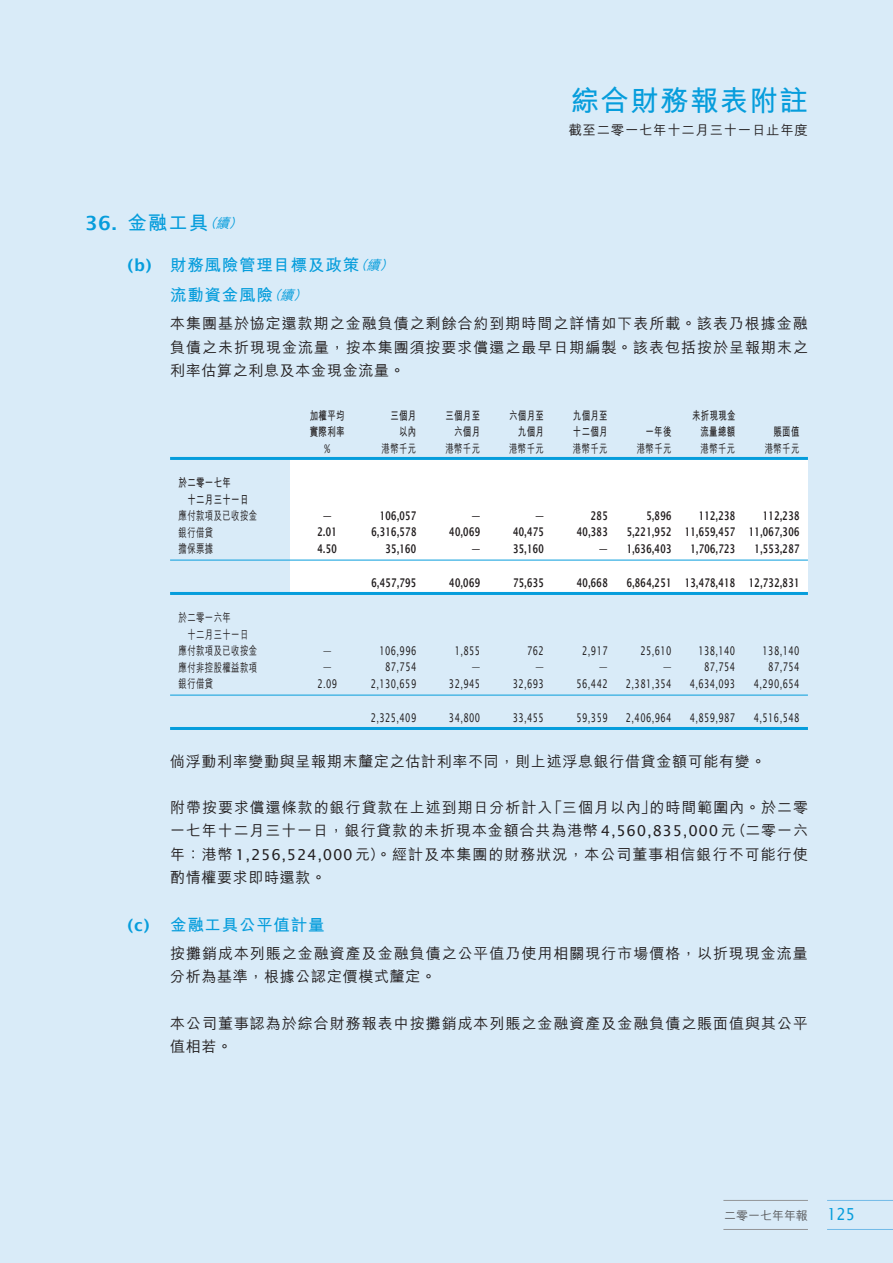
<style>
.page{position:relative;width:893px;height:1263px;background:#d9ebf8}
.page>*{position:absolute;margin:0;border:0;box-sizing:border-box;transform-origin:0 0}
.t1{font:700 28.5px "M Hei HK";letter-spacing:.045em;color:#069ddc}
.Subhead_1{font:700 19.5px "M Hei HK";color:#069ddc}
.Subhead_2{font:700 16.5px "M Hei HK";letter-spacing:.045em;color:#069ddc}
.Body_text{font:500 15px/23.2px "M Hei HK";letter-spacing:.065em;color:#231f20;text-align:justify}
.Body_text-2{font:500 15px "M Hei HK";letter-spacing:.045em;color:#231f20}
.t2{font:500 13.5px "M Hei HK";letter-spacing:.045em;color:#231f20}
.Table_1_colume{font:600 12px "Lucida Sans";letter-spacing:.045em;color:#231f20;scale:.7 1}
.Table_1_colume-2{font:12px "Lucida Sans";letter-spacing:.045em;color:#231f20;scale:.7 1}
.Table_1_colume-3{font:500 12px "M Hei HK";letter-spacing:.045em;color:#231f20;scale:.7 1}
.Table_1_colume-4{font:700 12px "M Hei HK";letter-spacing:.045em;color:#231f20;scale:.7 1}
.t3{font:500 12px "M Hei HK";letter-spacing:-.005em;color:#57585a}
.s1{font-family:"Lucida Sans";font-weight:600}
.s2{font-weight:500;font-style:italic;font-size:13.5px}
.s3{font-family:"Lucida Sans";font-weight:400}
.s4{font-family:"Lucida Sans Std";font-weight:400;font-size:16.5px;color:#069ddc}
</style>
<div class="page">
<hr style="left:827px;top:1229px;width:66px;height:1px;background:#72bbe8">
<hr style="left:827px;top:1200px;width:66px;height:1px;background:#72bbe8">
<hr style="left:723px;top:1229px;width:85px;height:1px;background:#939598">
<hr style="left:723px;top:1200px;width:85px;height:1px;background:#939598">
<div style="left:290px;top:458px;width:517px;height:135px;background:#fff"></div>
<hr style="left:170px;top:457px;width:638px;height:3px;background:#069ddc">
<hr style="left:170px;top:560px;width:638px;height:1px;background:#069ddc">
<hr style="left:170px;top:592px;width:638px;height:3px;background:#069ddc">
<hr style="left:170px;top:695px;width:638px;height:1px;background:#069ddc">
<hr style="left:170px;top:727px;width:638px;height:3px;background:#069ddc">
<h1 class="t1" style="left:571px;top:79px;width:239px">綜合財務報表附註</h1>
<p class="t2" style="left:568px;top:120px;width:241px">截至二零一七年十二月三十一日止年度</p>
<p class="Subhead_1" style="left:85px;top:209px;width:163px"><span class="s1">36.</span> 金融工具<span class="s2">（續）</span></p>
<p class="Subhead_2" style="left:128px;top:253px;width:271px"><span class="s1">(b)</span> 財務風險管理目標及政策<span class="s2">（續）</span></p>
<p class="Subhead_2" style="left:170px;top:283px;width:143px">流動資金風險<span class="s2">（續）</span></p>
<p class="Body_text" style="left:170px;top:311px;width:640px">本集團基於協定還款期之金融負債之剩餘合約到期時間之詳情如下表所載。該表乃根據金融負債之未折現現金流量，按本集團須按要求償還之最早日期編製。該表包括按於呈報期末之利率估算之利息及本金現金流量。</p>
<p class="Table_1_colume-4" style="left:310px;top:406px;width:51px">加權平均</p>
<p class="Table_1_colume-4" style="left:390px;top:406px;width:39px">三個月</p>
<p class="Table_1_colume-4" style="left:445px;top:406px;width:51px">三個月至</p>
<p class="Table_1_colume-4" style="left:509px;top:406px;width:51px">六個月至</p>
<p class="Table_1_colume-4" style="left:573px;top:406px;width:51px">九個月至</p>
<p class="Table_1_colume-4" style="left:692px;top:406px;width:64px">未折現現金</p>
<p class="Table_1_colume-4" style="left:310px;top:423px;width:51px">實際利率</p>
<p class="Table_1_colume-4" style="left:399px;top:423px;width:26px">以內</p>
<p class="Table_1_colume-4" style="left:454px;top:423px;width:39px">六個月</p>
<p class="Table_1_colume-4" style="left:518px;top:423px;width:39px">九個月</p>
<p class="Table_1_colume-4" style="left:573px;top:423px;width:51px">十二個月</p>
<p class="Table_1_colume-4" style="left:645px;top:423px;width:39px">一年後</p>
<p class="Table_1_colume-4" style="left:700px;top:423px;width:51px">流量總額</p>
<p class="Table_1_colume-4" style="left:773px;top:423px;width:39px">賬面值</p>
<p class="Table_1_colume-2" style="left:324px;top:441px;width:10px">%</p>
<p class="Table_1_colume-3" style="left:382px;top:439px;width:51px">港幣千元</p>
<p class="Table_1_colume-3" style="left:445px;top:439px;width:51px">港幣千元</p>
<p class="Table_1_colume-3" style="left:509px;top:439px;width:51px">港幣千元</p>
<p class="Table_1_colume-3" style="left:573px;top:439px;width:51px">港幣千元</p>
<p class="Table_1_colume-3" style="left:637px;top:439px;width:51px">港幣千元</p>
<p class="Table_1_colume-3" style="left:700px;top:439px;width:51px">港幣千元</p>
<p class="Table_1_colume-3" style="left:765px;top:439px;width:51px">港幣千元</p>
<p class="Table_1_colume-4" style="left:179px;top:474px;width:76px">於二零一七年</p>
<p class="Table_1_colume-4" style="left:187px;top:490px;width:89px">十二月三十一日</p>
<p class="Table_1_colume-3" style="left:179px;top:507px;width:114px">應付款項及已收按金</p>
<p class="Table_1_colume" style="left:323px;top:509px;width:14px">—</p>
<p class="Table_1_colume" style="left:380px;top:509px;width:54px">106,057</p>
<p class="Table_1_colume" style="left:472px;top:509px;width:14px">—</p>
<p class="Table_1_colume" style="left:535px;top:509px;width:14px">—</p>
<p class="Table_1_colume" style="left:591px;top:509px;width:26px">285</p>
<p class="Table_1_colume" style="left:646px;top:509px;width:37px">5,896</p>
<p class="Table_1_colume" style="left:699px;top:509px;width:54px">112,238</p>
<p class="Table_1_colume" style="left:763px;top:509px;width:54px">112,238</p>
<p class="Table_1_colume-3" style="left:179px;top:523px;width:51px">銀行借貸</p>
<p class="Table_1_colume" style="left:318px;top:525px;width:29px">2.01</p>
<p class="Table_1_colume" style="left:372px;top:525px;width:66px">6,316,578</p>
<p class="Table_1_colume" style="left:449px;top:525px;width:46px">40,069</p>
<p class="Table_1_colume" style="left:513px;top:525px;width:46px">40,475</p>
<p class="Table_1_colume" style="left:577px;top:525px;width:46px">40,383</p>
<p class="Table_1_colume" style="left:627px;top:525px;width:248px">5,221,952 11,659,457 11,067,306</p>
<p class="Table_1_colume-3" style="left:179px;top:540px;width:51px">擔保票據</p>
<p class="Table_1_colume" style="left:318px;top:542px;width:29px">4.50</p>
<p class="Table_1_colume" style="left:385px;top:542px;width:46px">35,160</p>
<p class="Table_1_colume" style="left:472px;top:542px;width:14px">—</p>
<p class="Table_1_colume" style="left:513px;top:542px;width:46px">35,160</p>
<p class="Table_1_colume" style="left:599px;top:542px;width:105px">— 1,636,403</p>
<p class="Table_1_colume" style="left:690px;top:542px;width:66px">1,706,723</p>
<p class="Table_1_colume" style="left:755px;top:542px;width:66px">1,553,287</p>
<p class="Table_1_colume" style="left:372px;top:576px;width:66px">6,457,795</p>
<p class="Table_1_colume" style="left:449px;top:576px;width:46px">40,069</p>
<p class="Table_1_colume" style="left:513px;top:576px;width:46px">75,635</p>
<p class="Table_1_colume" style="left:577px;top:576px;width:46px">40,668</p>
<p class="Table_1_colume" style="left:627px;top:576px;width:248px">6,864,251 13,478,418 12,732,831</p>
<p class="Table_1_colume-3" style="left:179px;top:609px;width:76px">於二零一六年</p>
<p class="Table_1_colume-3" style="left:187px;top:625px;width:89px">十二月三十一日</p>
<p class="Table_1_colume-3" style="left:179px;top:642px;width:114px">應付款項及已收按金</p>
<p class="Table_1_colume-2" style="left:323px;top:644px;width:14px">—</p>
<p class="Table_1_colume-2" style="left:379px;top:644px;width:54px">106,996</p>
<p class="Table_1_colume-2" style="left:455px;top:644px;width:38px">1,855</p>
<p class="Table_1_colume-2" style="left:527px;top:644px;width:25px">762</p>
<p class="Table_1_colume-2" style="left:582px;top:644px;width:38px">2,917</p>
<p class="Table_1_colume-2" style="left:640px;top:644px;width:46px">25,610</p>
<p class="Table_1_colume-2" style="left:698px;top:644px;width:54px">138,140</p>
<p class="Table_1_colume-2" style="left:763px;top:644px;width:54px">138,140</p>
<p class="Table_1_colume-3" style="left:179px;top:658px;width:114px">應付非控股權益款項</p>
<p class="Table_1_colume-2" style="left:323px;top:660px;width:14px">—</p>
<p class="Table_1_colume-2" style="left:385px;top:660px;width:46px">87,754</p>
<p class="Table_1_colume-2" style="left:472px;top:660px;width:14px">—</p>
<p class="Table_1_colume-2" style="left:535px;top:660px;width:14px">—</p>
<p class="Table_1_colume-2" style="left:599px;top:660px;width:14px">—</p>
<p class="Table_1_colume-2" style="left:663px;top:660px;width:14px">—</p>
<p class="Table_1_colume-2" style="left:704px;top:660px;width:46px">87,754</p>
<p class="Table_1_colume-2" style="left:768px;top:660px;width:46px">87,754</p>
<p class="Table_1_colume-3" style="left:179px;top:675px;width:51px">銀行借貸</p>
<p class="Table_1_colume-2" style="left:317px;top:677px;width:30px">2.09</p>
<p class="Table_1_colume-2" style="left:371px;top:677px;width:67px">2,130,659</p>
<p class="Table_1_colume-2" style="left:449px;top:677px;width:46px">32,945</p>
<p class="Table_1_colume-2" style="left:513px;top:677px;width:46px">32,693</p>
<p class="Table_1_colume-2" style="left:577px;top:677px;width:46px">56,442</p>
<p class="Table_1_colume-2" style="left:626px;top:677px;width:67px">2,381,354</p>
<p class="Table_1_colume-2" style="left:690px;top:677px;width:67px">4,634,093</p>
<p class="Table_1_colume-2" style="left:754px;top:677px;width:67px">4,290,654</p>
<p class="Table_1_colume-2" style="left:371px;top:711px;width:67px">2,325,409</p>
<p class="Table_1_colume-2" style="left:449px;top:711px;width:46px">34,800</p>
<p class="Table_1_colume-2" style="left:513px;top:711px;width:46px">33,455</p>
<p class="Table_1_colume-2" style="left:577px;top:711px;width:46px">59,359</p>
<p class="Table_1_colume-2" style="left:626px;top:711px;width:67px">2,406,964</p>
<p class="Table_1_colume-2" style="left:690px;top:711px;width:67px">4,859,987</p>
<p class="Table_1_colume-2" style="left:754px;top:711px;width:67px">4,516,548</p>
<p class="Body_text-2" style="left:170px;top:750px;width:597px">倘浮動利率變動與呈報期末釐定之估計利率不同，則上述浮息銀行借貸金額可能有變。</p>
<p class="Body_text" style="left:170px;top:795px;width:639px">附帶按要求償還條款的銀行貸款在上述到期日分析計入「三個月以內」的時間範圍內。於二零一七年十二月三十一日，銀行貸款的未折現本金額合共為港幣 <span class="s3">4,560,835,000</span> 元（二零一六年：港幣<span class="s3">1,256,524,000</span>元）。經計及本集團的財務狀況，本公司董事相信銀行不可能行使酌情權要求即時還款。</p>
<p class="Subhead_2" style="left:128px;top:913px;width:199px"><span class="s1">(c)</span> 金融工具公平值計量</p>
<p class="Body_text" style="left:170px;top:940px;width:639px">按攤銷成本列賬之金融資產及金融負債之公平值乃使用相關現行市場價格，以折現現金流量分析為基準，根據公認定價模式釐定。</p>
<p class="Body_text" style="left:170px;top:1010px;width:640px">本公司董事認為於綜合財務報表中按攤銷成本列賬之金融資產及金融負債之賬面值與其公平值相若。</p>
<p class="t3" style="left:724px;top:1206px;width:132px">二零一七年年報 <span class="s4">125</span></p>
</div>
